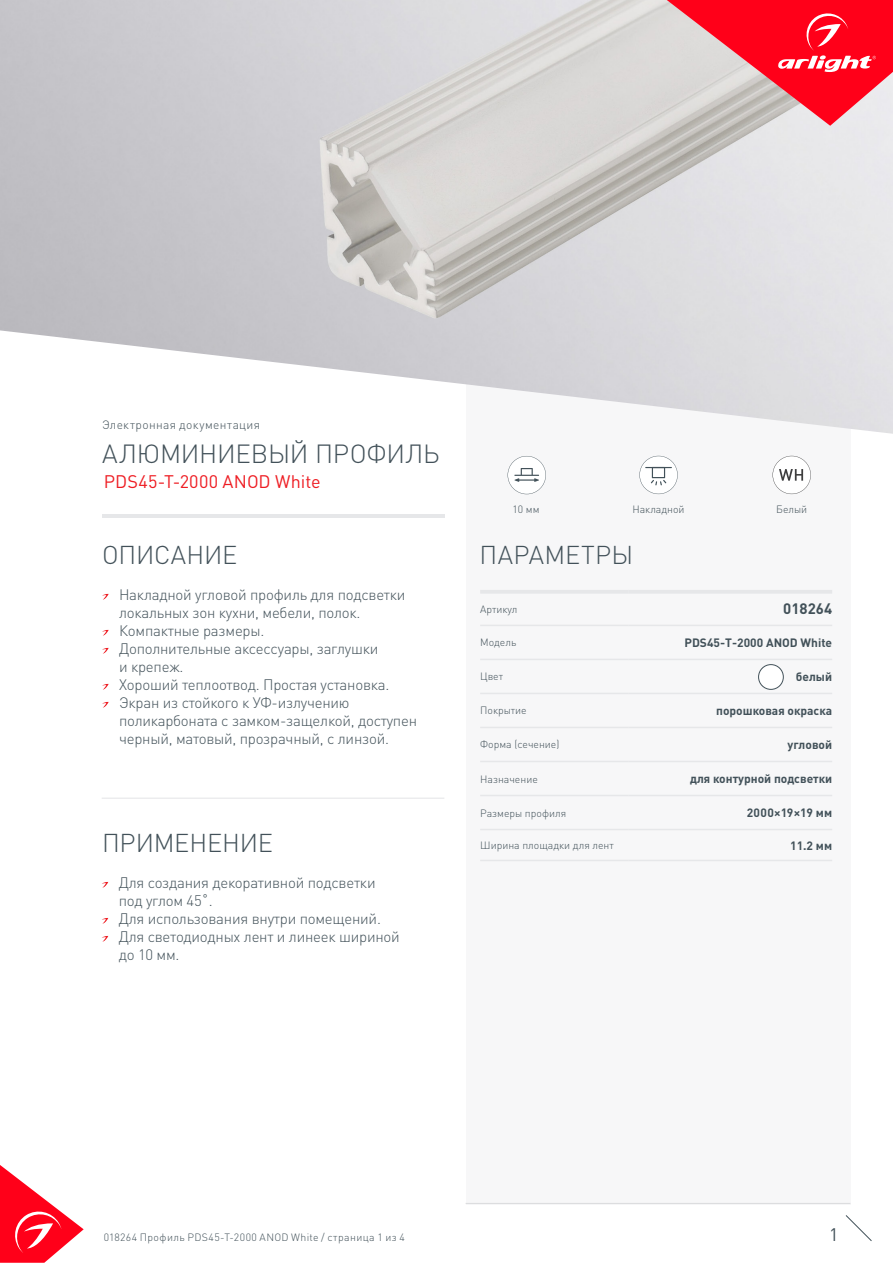
<style>
.page{position:relative;width:893px;height:1263px;background:#fff}
.page>*{position:absolute;margin:0;border:0;box-sizing:border-box;transform-origin:0 0}
.t1{font:300 25.95px "DIN Pro";letter-spacing:-.01em;color:#425159}
.t2{font:300 25.5px "DIN Pro";letter-spacing:-.005em;color:#425159}
.t3{font:300 25.5px "DIN Pro";letter-spacing:.015em;color:#425159}
.t4{font:18px "DIN Pro";letter-spacing:.01em;color:#ee1d23}
.t5{font:18px "DIN Pro";color:#425159}
.t6{font:300 15px/18px "DIN Pro";letter-spacing:-.015em;color:#425159}
.t7{font:700 15px "DIN Pro";color:#425159}
.t8{font:700 12px "DIN Pro";color:#425159}
.t9{font:300 12px "DIN Pro";letter-spacing:.03em;color:#425159}
.t10{font:700 12px "DIN Pro";letter-spacing:.02em;color:#425159}
.t11{font:300 10.5px "DIN Pro";color:#425159}
.t12{font:300 10.5px "DIN Pro";letter-spacing:.04em;color:#425159}
</style>
<div class="page">
<svg style="left:0;top:1165px;width:84px;height:98px"></svg>
<svg style="left:845px;top:1215px;width:27px;height:26px"></svg>
<div style="left:466px;top:250px;width:384px;height:954px;background:#f7f7f8"></div>
<svg style="left:639px;top:456px;width:39px;height:38px"></svg>
<svg style="left:508px;top:456px;width:38px;height:38px"></svg>
<img style="left:0;top:0;width:893px;height:434px">
<hr style="left:102px;top:514px;width:342px;height:3px;background:#e6e7e9">
<svg style="left:102px;top:594px;width:7px;height:6px"></svg>
<svg style="left:102px;top:630px;width:7px;height:6px"></svg>
<svg style="left:102px;top:648px;width:7px;height:6px"></svg>
<svg style="left:102px;top:684px;width:7px;height:6px"></svg>
<svg style="left:102px;top:702px;width:7px;height:6px"></svg>
<svg style="left:102px;top:882px;width:6px;height:6px"></svg>
<svg style="left:102px;top:918px;width:6px;height:6px"></svg>
<svg style="left:102px;top:936px;width:6px;height:6px"></svg>
<hr style="left:102px;top:798px;width:342px;height:1px;background:#e6e7e9">
<hr style="left:480px;top:590px;width:148px;height:4px;background:#e6e7e9">
<hr style="left:628px;top:590px;width:204px;height:4px;background:#e6e7e9">
<hr style="left:480px;top:625px;width:148px;height:1px;background:#e6e7e9">
<hr style="left:628px;top:625px;width:204px;height:1px;background:#e6e7e9">
<hr style="left:480px;top:659px;width:148px;height:1px;background:#e6e7e9">
<hr style="left:628px;top:659px;width:204px;height:1px;background:#e6e7e9">
<hr style="left:480px;top:693px;width:148px;height:1px;background:#e6e7e9">
<hr style="left:628px;top:693px;width:204px;height:1px;background:#e6e7e9">
<hr style="left:480px;top:727px;width:148px;height:1px;background:#e6e7e9">
<hr style="left:628px;top:727px;width:204px;height:1px;background:#e6e7e9">
<hr style="left:480px;top:761px;width:148px;height:1px;background:#e6e7e9">
<hr style="left:628px;top:761px;width:204px;height:1px;background:#e6e7e9">
<hr style="left:480px;top:795px;width:148px;height:1px;background:#e6e7e9">
<hr style="left:628px;top:795px;width:204px;height:1px;background:#e6e7e9">
<hr style="left:480px;top:829px;width:148px;height:1px;background:#e6e7e9">
<hr style="left:628px;top:829px;width:204px;height:1px;background:#e6e7e9">
<hr style="left:480px;top:860px;width:148px;height:1px;background:#e6e7e9">
<hr style="left:628px;top:860px;width:204px;height:1px;background:#e6e7e9">
<svg style="left:667px;top:0;width:226px;height:126px;background:#ee626f"></svg>
<hr style="left:466px;top:1203px;width:384px;height:1px;background:#dcdddf">
<svg style="left:773px;top:456px;width:38px;height:38px"></svg>
<div style="left:759px;top:665px;width:24px;height:24px;background:#fff;border-radius:50%"></div>
<div style="left:758px;top:664px;width:26px;height:26px;border:1px solid #425159;border-radius:50%"></div>
<p class="t9" style="left:102px;top:417px;width:160px">Электронная документация</p>
<p class="t1" style="left:102px;top:436px;width:339px">АЛЮМИНИЕВЫЙ ПРОФИЛЬ</p>
<p class="t4" style="left:104px;top:470px;width:218px">PDS45-T-2000 ANOD White</p>
<p class="t11" style="left:512px;top:502px;width:29px">10 мм</p>
<p class="t11" style="left:632px;top:502px;width:54px">Накладной</p>
<p class="t11" style="left:776px;top:502px;width:33px">Белый</p>
<p class="t2" style="left:102px;top:537px;width:137px">ОПИСАНИЕ</p>
<p class="t3" style="left:479px;top:537px;width:155px">ПАРАМЕТРЫ</p>
<p class="t6" style="left:119px;top:584px;width:288px">Накладной угловой профиль для подсветки локальных зон кухни, мебели, полок.</p>
<p class="t6" style="left:119px;top:620px;width:147px">Компактные размеры.</p>
<p class="t6" style="left:119px;top:638px;width:261px">Дополнительные аксессуары, заглушки и крепеж.</p>
<p class="t6" style="left:119px;top:674px;width:272px">Хороший теплоотвод. Простая установка.</p>
<p class="t6" style="left:119px;top:692px;width:300px">Экран из стойкого к УФ-излучению поликарбоната с замком-защелкой, доступен черный, матовый, прозрачный, с линзой.</p>
<p class="t11" style="left:480px;top:602px;width:39px">Артикул</p>
<p class="t7" style="left:783px;top:599px;width:50px">018264</p>
<p class="t11" style="left:480px;top:635px;width:38px">Модель</p>
<p class="t8" style="left:684px;top:634px;width:149px">PDS45-T-2000 ANOD White</p>
<p class="t11" style="left:480px;top:669px;width:24px">Цвет</p>
<p class="t8" style="left:796px;top:668px;width:38px">белый</p>
<p class="t11" style="left:480px;top:703px;width:48px">Покрытие</p>
<p class="t8" style="left:716px;top:702px;width:117px">порошковая окраска</p>
<p class="t11" style="left:480px;top:737px;width:81px">Форма (сечение)</p>
<p class="t8" style="left:788px;top:736px;width:46px">угловой</p>
<p class="t11" style="left:480px;top:771px;width:59px">Назначение</p>
<p class="t8" style="left:690px;top:770px;width:144px">для контурной подсветки</p>
<p class="t11" style="left:480px;top:805px;width:87px">Размеры профиля</p>
<p class="t10" style="left:747px;top:805px;width:87px">2000×19×19 мм</p>
<p class="t11" style="left:480px;top:838px;width:135px">Ширина площадки для лент</p>
<p class="t8" style="left:790px;top:837px;width:43px">11.2 мм</p>
<p class="t2" style="left:102px;top:825px;width:172px">ПРИМЕНЕНИЕ</p>
<p class="t6" style="left:119px;top:872px;width:258px">Для создания декоративной подсветки под углом 45˚.</p>
<p class="t6" style="left:119px;top:908px;width:264px">Для использования внутри помещений.</p>
<p class="t6" style="left:119px;top:926px;width:283px">Для светодиодных лент и линеек шириной до 10 мм.</p>
<p class="t12" style="left:104px;top:1230px;width:303px">018264 Профиль PDS45-T-2000 ANOD White / страница 1 из 4</p>
<p class="t5" style="left:829px;top:1222px;width:11px">1</p>
</div>
